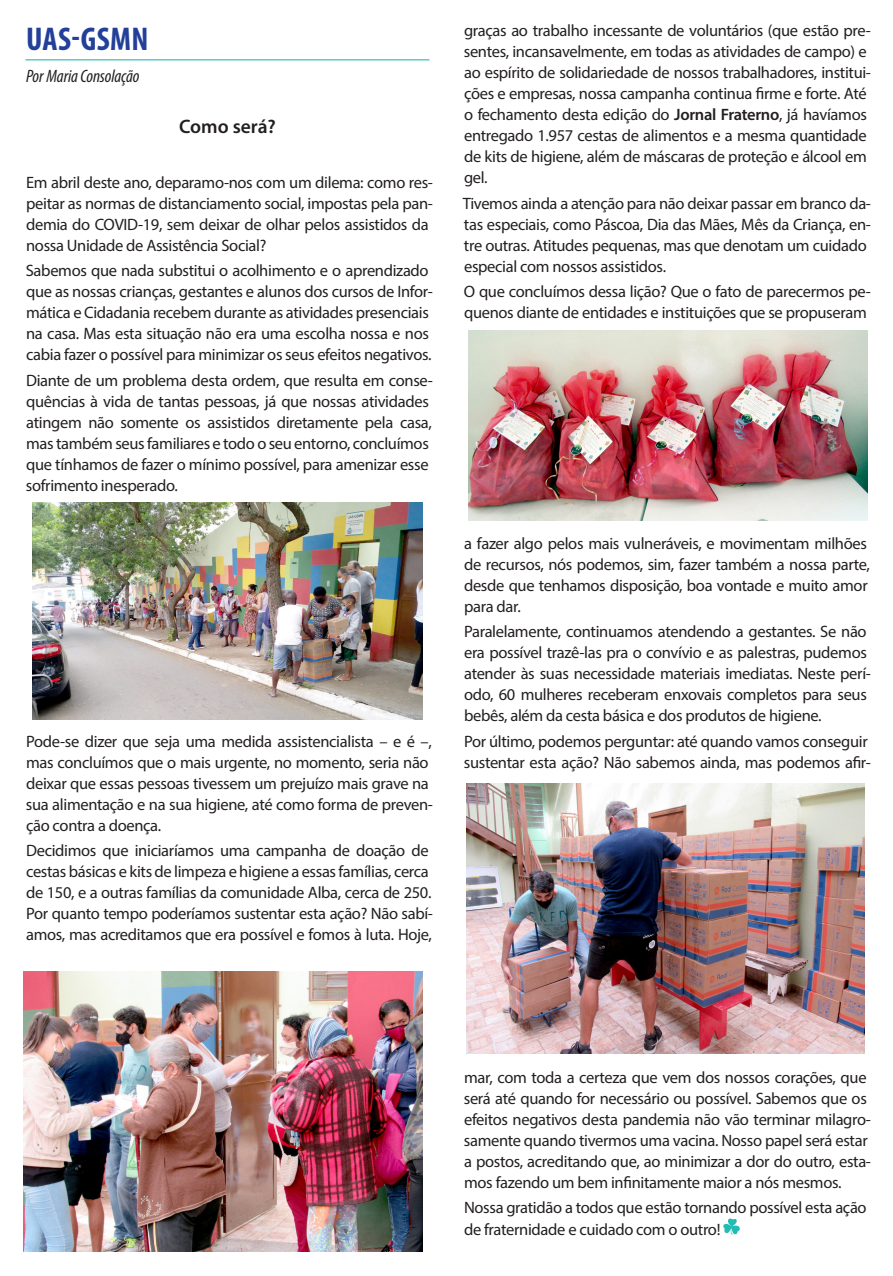
<style>
.page{position:relative;width:893px;height:1276px;background:#fff}
.page>*{position:absolute;margin:0;border:0;box-sizing:border-box;transform-origin:0 0}
.t1{font:700 condensed 33px "Myriad Pro";letter-spacing:.01em;color:#223f99}
.texto{font:600 19.5px "Myriad Pro";color:#231f20}
.t2{font:italic condensed 18px "Myriad Pro";letter-spacing:-.01em;color:#231f20}
.t3{font:16.5px/21px "Myriad Pro";letter-spacing:-.02em;color:#231f20}
.s1{font-weight:600}
</style>
<div class="page">
<hr style="left:26px;top:59px;width:403px;height:1px;background:#22bcb3">
<svg style="left:723px;top:1218px;width:17px;height:16px"></svg>
<img style="left:32px;top:502px;width:390px;height:217px">
<img style="left:24px;top:971px;width:398px;height:281px">
<img style="left:469px;top:330px;width:398px;height:190px">
<img style="left:466px;top:783px;width:399px;height:270px">
<p class="t1" style="left:26px;top:19px;width:124px">UAS-GSMN</p>
<p class="t2" style="left:26px;top:65px;width:115px">Por Maria Consolação</p>
<p class="texto" style="left:179px;top:114px;width:98px">Como será?</p>
<p class="t3" style="left:26px;top:172px;width:408px">Em abril deste ano, deparamo-nos com um dilema: como res&shy;peitar as normas de distanciamento social, impostas pela pan&shy;demia do COVID-19, sem deixar de olhar pelos assistidos da nossa Unidade de Assistência Social?</p>
<p class="t3" style="left:26px;top:260px;width:409px">Sabemos que nada substitui o acolhimento e o aprendizado que as nossas crianças, gestantes e alunos dos cursos de Infor&shy;mática e Cidadania recebem durante as atividades presenciais na casa. Mas esta situação não era uma escolha nossa e nos cabia fazer o possível para minimizar os seus efeitos negativos.</p>
<p class="t3" style="left:26px;top:369px;width:409px">Diante de um problema desta ordem, que resulta em conse&shy;quências à vida de tantas pessoas, já que nossas atividades atingem não somente os assistidos diretamente pela casa, mas também seus familiares e todo o seu entorno, concluímos que tínhamos de fazer o mínimo possível, para amenizar esse sofrimento inesperado.</p>
<p class="t3" style="left:26px;top:731px;width:409px">Pode-se dizer que seja uma medida assistencialista – e é –, mas concluímos que o mais urgente, no momento, seria não deixar que essas pessoas tivessem um prejuízo mais grave na sua alimentação e na sua higiene, até como forma de preven&shy;ção contra a doença.</p>
<p class="t3" style="left:26px;top:840px;width:408px">Decidimos que iniciaríamos uma campanha de doação de cestas básicas e kits de limpeza e higiene a essas famílias, cerca de 150, e a outras famílias da comunidade Alba, cerca de 250.<br>Por quanto tempo poderíamos sustentar esta ação? Não sabí&shy;amos, mas acreditamos que era possível e fomos à luta. Hoje,</p>
<p class="t3" style="left:464px;top:20px;width:409px">graças ao trabalho incessante de voluntários (que estão pre&shy;sentes, incansavelmente, em todas as atividades de campo) e ao espírito de solidariedade de nossos trabalhadores, institui&shy;ções e empresas, nossa campanha continua firme e forte. Até o fechamento desta edição do <span class="s1">Jornal Fraterno</span>, já havíamos entregado 1.957 cestas de alimentos e a mesma quantidade de kits de higiene, além de máscaras de proteção e álcool em gel.</p>
<p class="t3" style="left:463px;top:192px;width:410px">Tivemos ainda a atenção para não deixar passar em branco da&shy;tas especiais, como Páscoa, Dia das Mães, Mês da Criança, en&shy;tre outras. Atitudes pequenas, mas que denotam um cuidado especial com nossos assistidos.</p>
<p class="t3" style="left:464px;top:281px;width:409px">O que concluímos dessa lição? Que o fato de parecermos pe&shy;quenos diante de entidades e instituições que se propuseram</p>
<p class="t3" style="left:464px;top:533px;width:407px">a fazer algo pelos mais vulneráveis, e movimentam milhões de recursos, nós podemos, sim, fazer também a nossa parte, desde que tenhamos disposição, boa vontade e muito amor para dar.</p>
<p class="t3" style="left:464px;top:621px;width:408px">Paralelamente, continuamos atendendo a gestantes. Se não era possível trazê-las pra o convívio e as palestras, pudemos atender às suas necessidade materiais imediatas. Neste perí&shy;odo, 60 mulheres receberam enxovais completos para seus bebês, além da cesta básica e dos produtos de higiene.</p>
<p class="t3" style="left:464px;top:730px;width:409px">Por último, podemos perguntar: até quando vamos conseguir sustentar esta ação? Não sabemos ainda, mas podemos afir-</p>
<p class="t3" style="left:464px;top:1066px;width:409px">mar, com toda a certeza que vem dos nossos corações, que será até quando for necessário ou possível. Sabemos que os efeitos negativos desta pandemia não vão terminar milagro&shy;samente quando tivermos uma vacina. Nosso papel será estar a postos, acreditando que, ao minimizar a dor do outro, esta&shy;mos fazendo um bem infinitamente maior a nós mesmos.</p>
<p class="t3" style="left:464px;top:1196px;width:404px;line-height:21.6px">Nossa gratidão a todos que estão tornando possível esta ação de fraternidade e cuidado com o outro!</p>
</div>
